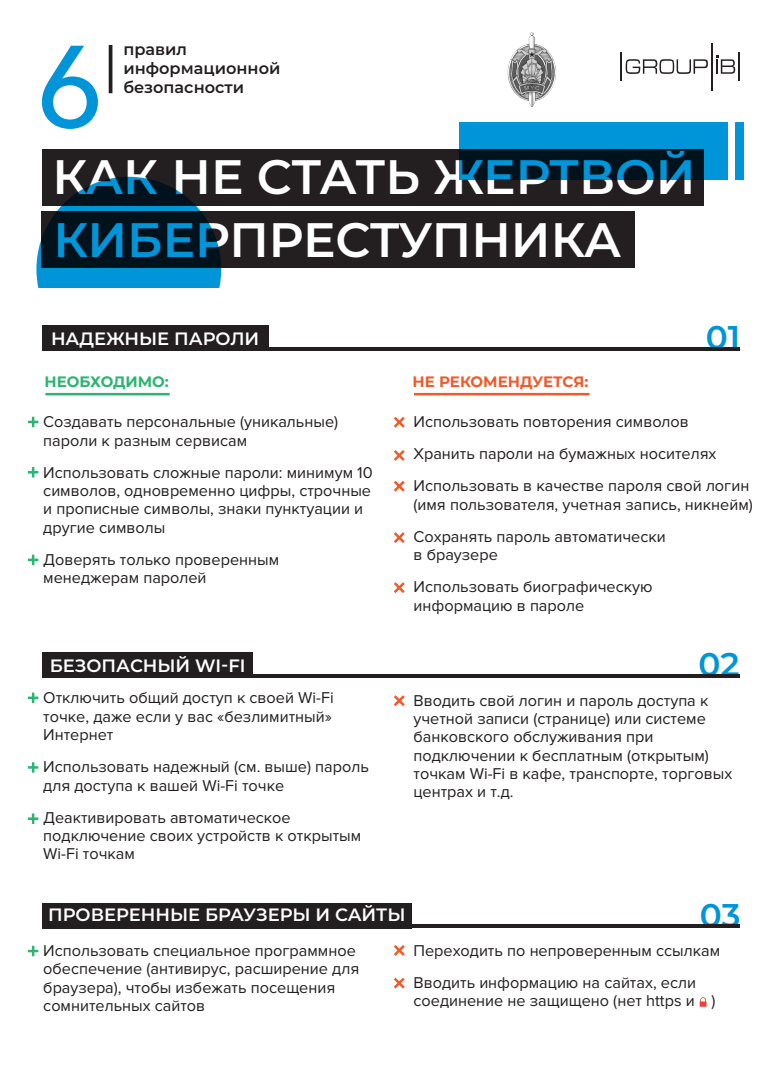
<style>
.page{position:relative;width:780px;height:1088px;background:#fff}
.page>*{position:absolute;margin:0;border:0;box-sizing:border-box;transform-origin:0 0}
.t1{font:500 114.62px "Avenir Next Cyr";color:#0095d9}
.t2{font:600 48.38px "Montserrat";color:#fff}
.t3{font:600 32.75px "Montserrat";color:#0095d9}
.t4{font:600 17.88px "Montserrat";color:#fff}
.t5{font:16.25px/18.4px "Proxima Nova";color:#231f20}
.t6{font:600 16.12px/19.1px "Montserrat";color:#231f20}
.t7{font:700 15px "Montserrat";color:#f15929}
.t8{font:700 15px "Montserrat";color:#2bb572}
</style>
<div class="page">
<svg style="left:507px;top:32px;width:49px;height:75px"></svg>
<div style="left:42px;top:325px;width:227px;height:26px;background:#231f20"></div>
<hr style="left:42px;top:347px;width:698px;height:4px;background:#231f20">
<hr style="left:620px;top:52px;width:2px;height:29px;background:#231f20">
<hr style="left:738px;top:52px;width:2px;height:29px;background:#231f20">
<hr style="left:711px;top:43px;width:2px;height:47px;background:#231f20">
<svg style="left:625px;top:59px;width:82px;height:15px"></svg>
<svg style="left:716px;top:55px;width:19px;height:19px"></svg>
<div style="left:42px;top:211px;width:592px;height:56px;background:#231f20"></div>
<div style="left:42px;top:149px;width:661px;height:57px;background:#231f20"></div>
<svg style="left:459px;top:123px;width:269px;height:57px;background:#00547a"></svg>
<div style="left:735px;top:123px;width:8px;height:57px;background:#0095d9"></div>
<svg style="left:36px;top:177px;width:185px;height:111px"></svg>
<hr style="left:109px;top:45px;width:3px;height:48px;background:#231f20">
<div style="left:42px;top:652px;width:211px;height:26px;background:#231f20"></div>
<hr style="left:42px;top:674px;width:698px;height:4px;background:#231f20">
<svg style="left:393px;top:416px;width:12px;height:12px"></svg>
<svg style="left:28px;top:417px;width:10px;height:10px"></svg>
<svg style="left:28px;top:467px;width:10px;height:10px"></svg>
<svg style="left:28px;top:555px;width:10px;height:10px"></svg>
<svg style="left:28px;top:692px;width:10px;height:11px"></svg>
<svg style="left:28px;top:762px;width:10px;height:11px"></svg>
<svg style="left:28px;top:813px;width:10px;height:11px"></svg>
<svg style="left:28px;top:946px;width:10px;height:10px"></svg>
<svg style="left:393px;top:450px;width:12px;height:11px"></svg>
<svg style="left:393px;top:480px;width:12px;height:12px"></svg>
<svg style="left:393px;top:532px;width:12px;height:11px"></svg>
<svg style="left:393px;top:582px;width:12px;height:11px"></svg>
<svg style="left:393px;top:695px;width:12px;height:11px"></svg>
<div style="left:42px;top:903px;width:370px;height:25px;background:#231f20"></div>
<hr style="left:42px;top:924px;width:698px;height:4px;background:#231f20">
<svg style="left:393px;top:945px;width:12px;height:11px"></svg>
<svg style="left:393px;top:977px;width:12px;height:12px"></svg>
<svg style="left:699px;top:997px;width:7px;height:10px"></svg>
<hr style="left:45px;top:393px;width:125px;height:2px;background:#2bb572">
<hr style="left:414px;top:393px;width:175px;height:2px;background:#f15929">
<h1 class="t1" style="left:36px;top:18px;width:70px">6</h1>
<p class="t6" style="left:123px;top:39px;width:158px">правил информационной безопасности</p>
<h2 class="t2" style="left:52px;top:142px;width:644px">КАК НЕ СТАТЬ ЖЕРТВОЙ</h2>
<h2 class="t2" style="left:54px;top:205px;width:569px">КИБЕРПРЕСТУПНИКА</h2>
<p class="t4" style="left:51px;top:326px;width:210px">НАДЕЖНЫЕ ПАРОЛИ</p>
<p class="t8" style="left:45px;top:371px;width:126px">НЕОБХОДИМО:</p>
<p class="t7" style="left:412px;top:371px;width:177px">НЕ РЕКОМЕНДУЕТСЯ:</p>
<h3 class="t3" style="left:705px;top:315px;width:36px">01</h3>
<p class="t5" style="left:43px;top:413px;width:296px">Создавать персональные (уникальные) пароли к разным сервисам</p>
<p class="t5" style="left:43px;top:463px;width:331px">Использовать сложные пароли: минимум 10 символов, одновременно цифры, строчные и прописные символы, знаки пунктуации и другие символы</p>
<p class="t5" style="left:43px;top:550px;width:237px">Доверять только проверенным менеджерам паролей</p>
<p class="t4" style="left:50px;top:653px;width:197px">БЕЗОПАСНЫЙ WI-FI</p>
<p class="t5" style="left:43px;top:689px;width:292px;text-align:justify">Отключить общий доступ к своей Wi-Fi точке, даже если у вас «безлимитный» Интернет</p>
<p class="t5" style="left:43px;top:758px;width:327px">Использовать надежный (см. выше) пароль для доступа к вашей Wi-Fi точке</p>
<p class="t5" style="left:43px;top:808px;width:319px">Деактивировать автоматическое подключение своих устройств к открытым<br>Wi-Fi точкам</p>
<p class="t5" style="left:413px;top:406px;width:337px;line-height:32.1px">Использовать повторения символов<br>Хранить пароли на бумажных носителях<br>Использовать в качестве пароля свой логин</p>
<p class="t5" style="left:413px;top:488px;width:341px;line-height:32.1px">(имя пользователя, учетная запись, никнейм)<br>Сохранять пароль автоматически</p>
<p class="t5" style="left:413px;top:539px;width:240px;line-height:32.1px">в браузере<br>Использовать биографическую</p>
<p class="t5" style="left:413px;top:596px;width:172px">информацию в пароле</p>
<h3 class="t3" style="left:698px;top:641px;width:43px">02</h3>
<p class="t5" style="left:413px;top:691px;width:320px">Вводить свой логин и пароль доступа к учетной записи (странице) или системе банковского обслуживания при подключении к бесплатным (открытым) точкам Wi-Fi в кафе, транспорте, торговых центрах и т.д.</p>
<p class="t4" style="left:48px;top:902px;width:359px">ПРОВЕРЕННЫЕ БРАУЗЕРЫ И САЙТЫ</p>
<h3 class="t3" style="left:699px;top:892px;width:42px">03</h3>
<p class="t5" style="left:43px;top:941px;width:317px">Использовать специальное программное обеспечение (антивирус, расширение для браузера), чтобы избежать посещения сомнительных сайтов</p>
<p class="t5" style="left:413px;top:934px;width:308px;line-height:32.1px">Переходить по непроверенным ссылкам<br>Вводить информацию на сайтах, если</p>
<p class="t5" style="left:413px;top:992px;width:303px">соединение не защищено (нет https и )</p>
</div>
